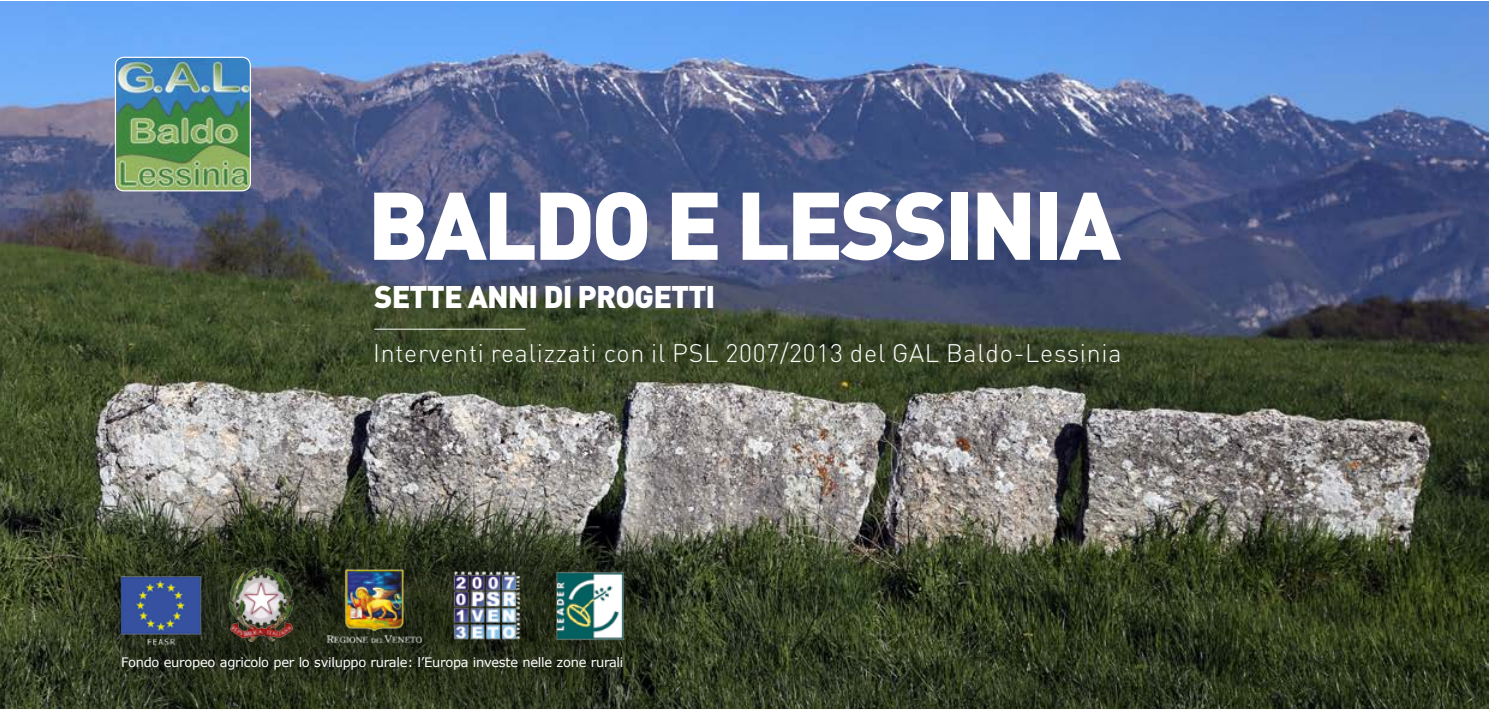
<style>
.page{position:relative;width:1489px;height:709px;background:#fff}
.page>*{position:absolute;margin:0;border:0;box-sizing:border-box;transform-origin:0 0}
.t1{font:900 94.25px "DIN";letter-spacing:-.04em;color:#fff}
.t2{font:900 31px "DIN";letter-spacing:-.03em;color:#fff}
.t3{font:300 25px "DIN";letter-spacing:.03em;color:#fff}
.t4{font:13px "Verdana";letter-spacing:-.02em;color:#fff}
</style>
<div class="page">
<img style="left:0;top:1px;width:1488px;height:708px">
<img style="left:115px;top:57px;width:135px;height:134px">
<div style="left:115px;top:57px;width:136px;height:134px;border:1px solid #fff;border-radius:8px"></div>
<hr style="left:374px;top:329px;width:151px;height:1px;background:#fff">
<div style="left:15px;top:464px;width:714px;height:245px;background:#000;opacity:.75"></div>
<img style="left:121px;top:566px;width:524px;height:84px">
<h1 class="t1" style="left:367px;top:163px;width:755px">BALDO E LESSINIA</h1>
<h2 class="t2" style="left:374px;top:276px;width:343px">SETTE ANNI DI PROGETTI</h2>
<h3 class="t3" style="left:373px;top:338px;width:749px">Interventi realizzati con il PSL 2007/2013 del GAL Baldo-Lessinia</h3>
<p class="t4" style="left:121px;top:653px;width:504px">Fondo europeo agricolo per lo sviluppo rurale: l’Europa investe nelle zone rurali</p>
</div>
